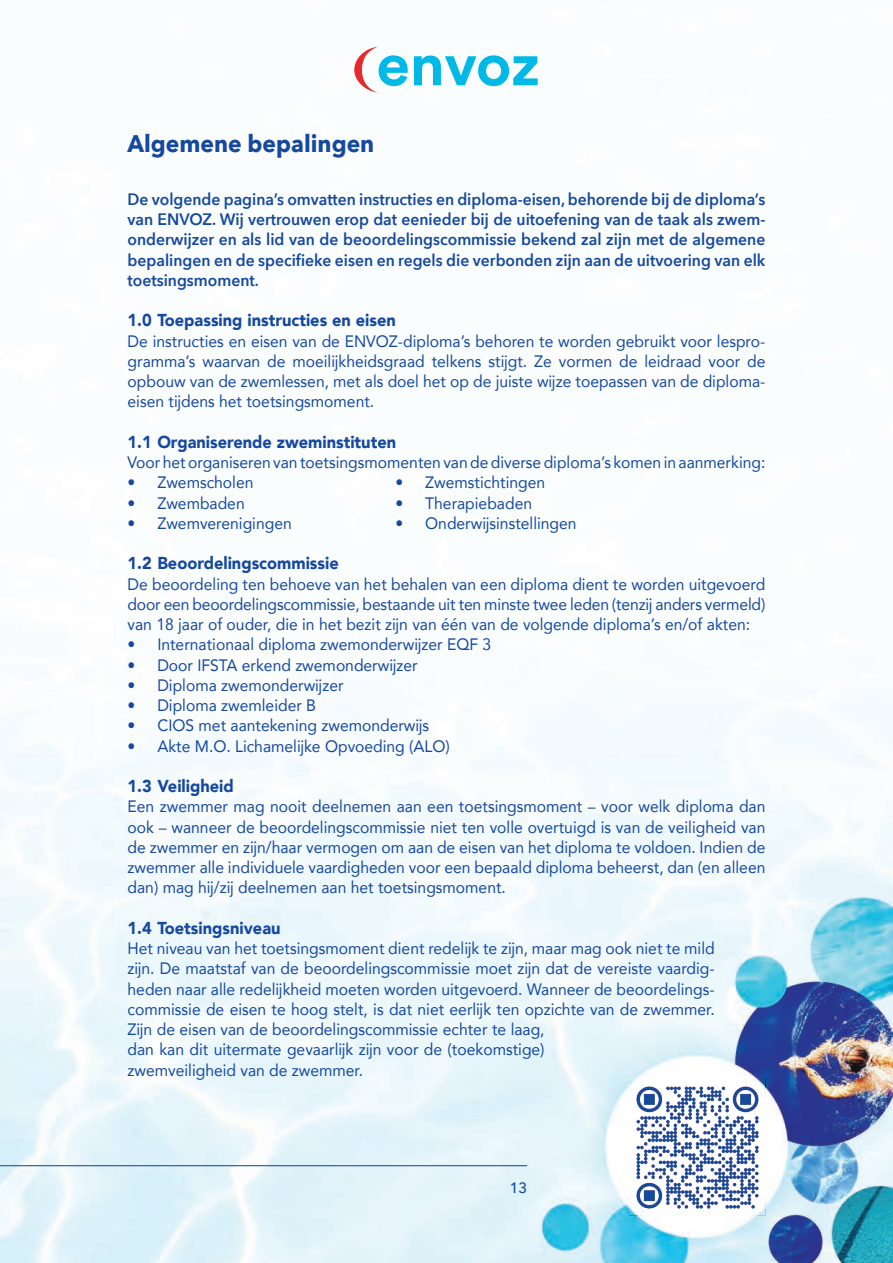
<style>
.page{position:relative;width:893px;height:1263px;background:#fff}
.page>*{position:absolute;margin:0;border:0;box-sizing:border-box;transform-origin:0 0}
.t1{font:700 24px "Avenir Next";color:#15489e;scale:.95 1}
.t2{font:900 17.25px "Avenir";color:#15489e;scale:.95 1}
.t3{font:16.5px/20.2px "Avenir";color:#15489e;text-align:justify;scale:.95 1}
.t4{font:600 16.5px/20.2px "Avenir Next";color:#15489e;text-align:justify;scale:.95 1}
.t5{font:500 15px "Avenir Next";color:#15489e}
</style>
<div class="page">
<img style="left:0;top:46px;width:893px;height:1217px">
<div style="left:354px;top:47px;width:184px;height:46px;background:#fff"></div>
<svg style="left:354px;top:47px;width:54px;height:46px"></svg>
<svg style="left:414px;top:55px;width:124px;height:31px"></svg>
<img style="left:629px;top:1079px;width:136px;height:136px">
<hr style="left:0;top:1165px;width:527px;height:1px;background:#15489e">
<h1 class="t1" style="left:128px;top:122px;width:261px">Algemene bepalingen</h1>
<p class="t4" style="left:128px;top:189px;width:673px">De volgende pagina’s omvatten instructies en diploma-eisen, behorende bij de diploma’s van ENVOZ. Wij vertrouwen erop dat eenieder bij de uitoefening van de taak als zwem&shy;onderwijzer en als lid van de beoordelingscommissie bekend zal zijn met de algemene bepalingen en de specifieke eisen en regels die verbonden zijn aan de uitvoering van elk toetsingsmoment.</p>
<p class="t2" style="left:128px;top:306px;width:284px">1.0 Toepassing instructies en eisen</p>
<p class="t3" style="left:128px;top:330px;width:673px">De instructies en eisen van de ENVOZ-diploma’s behoren te worden gebruikt voor lespro&shy;gramma’s waarvan de moeilijkheidsgraad telkens stijgt. Ze vormen de leidraad voor de opbouw van de zwemlessen, met als doel het op de juiste wijze toepassen van de diploma&shy;eisen tijdens het toetsingsmoment.</p>
<p class="t2" style="left:128px;top:427px;width:284px">1.1 Organiserende zweminstituten</p>
<p class="t3" style="left:128px;top:452px;width:673px">Voor het organiseren van toetsingsmomenten van de diverse diploma’s komen in aanmerking:</p>
<p class="t3" style="left:128px;top:472px;width:134px">• Zwemscholen</p>
<p class="t3" style="left:395px;top:472px;width:159px">• Zwemstichtingen</p>
<p class="t3" style="left:128px;top:492px;width:125px">• Zwembaden</p>
<p class="t3" style="left:395px;top:492px;width:145px">• Therapiebaden</p>
<p class="t3" style="left:128px;top:512px;width:174px">• Zwemverenigingen</p>
<p class="t3" style="left:395px;top:512px;width:192px">• Onderwijsinstellingen</p>
<p class="t2" style="left:128px;top:549px;width:224px">1.2 Beoordelingscommissie</p>
<p class="t3" style="left:128px;top:573px;width:673px">De beoordeling ten behoeve van het behalen van een diploma dient te worden uitgevoerd door een beoordelingscommissie, bestaande uit ten minste twee leden (tenzij anders vermeld) van 18 jaar of ouder, die in het bezit zijn van één van de volgende diploma’s en/of akten:</p>
<p class="t3" style="left:128px;top:634px;width:384px">• Internationaal diploma zwemonderwijzer EQF 3</p>
<p class="t3" style="left:128px;top:654px;width:307px">• Door IFSTA erkend zwemonderwijzer</p>
<p class="t3" style="left:128px;top:674px;width:229px">• Diploma zwemonderwijzer</p>
<p class="t3" style="left:128px;top:695px;width:200px">• Diploma zwemleider B</p>
<p class="t3" style="left:128px;top:715px;width:319px">• CIOS met aantekening zwemonderwijs</p>
<p class="t3" style="left:128px;top:735px;width:341px">• Akte M.O. Lichamelijke Opvoeding (ALO)</p>
<p class="t2" style="left:128px;top:771px;width:113px">1.3 Veiligheid</p>
<p class="t3" style="left:128px;top:796px;width:673px">Een zwemmer mag nooit deelnemen aan een toetsingsmoment – voor welk diploma dan ook – wanneer de beoordelingscommissie niet ten volle overtuigd is van de veiligheid van de zwemmer en zijn/haar vermogen om aan de eisen van het diploma te voldoen. Indien de zwemmer alle individuele vaardigheden voor een bepaald diploma beheerst, dan (en alleen dan) mag hij/zij deelnemen aan het toetsingsmoment.</p>
<p class="t2" style="left:128px;top:913px;width:163px">1.4 Toetsingsniveau</p>
<p class="t3" style="left:128px;top:938px;width:620px;text-align:left">Het niveau van het toetsingsmoment dient redelijk te zijn, maar mag ook niet te mild zijn. De maatstaf van de beoordelingscommissie moet zijn dat de vereiste vaardig&shy;heden naar alle redelijkheid moeten worden uitgevoerd. Wanneer de beoordelings&shy;commissie de eisen te hoog stelt, is dat niet eerlijk ten opzichte van de zwemmer.<br>Zijn de eisen van de beoordelingscommissie echter te laag,<br>dan kan dit uitermate gevaarlijk zijn voor de (toekomstige)<br>zwemveiligheid van de zwemmer.</p>
<p class="t5" style="left:510px;top:1175px;width:19px">13</p>
</div>
